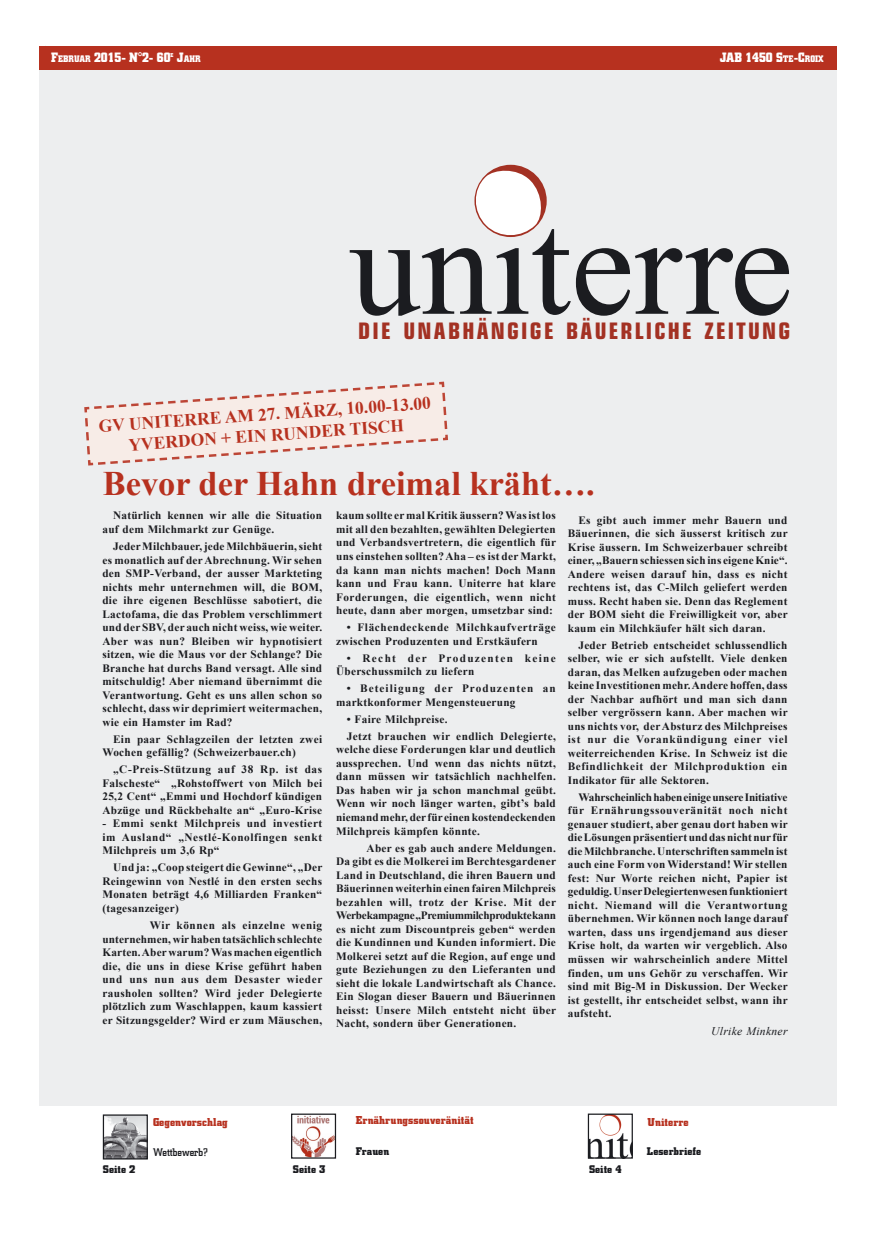
<style>
.page{position:relative;width:886px;height:1241px;background:#fff}
.page>*{position:absolute;margin:0;border:0;box-sizing:border-box;transform-origin:0 0}
.t1{font:700 34.38px "Times New Roman";color:#b7311f}
.t2{font:700 condensed 22.75px "Square 721 BT";letter-spacing:.1em;color:#a33123}
.t3{font:700 17.5px/21px "Times New Roman";color:#b7311f;text-align:center}
.t4{font:700 13.75px "Square Slabserif 711 BT";color:#fff;scale:.9 1}
.t5{font:700 11.62px "Square Slabserif 711 BT";color:#b7311f}
.t6{font:italic 11.62px "Times New Roman";letter-spacing:.025em;color:#1b1c20}
.t7{font:700 11.25px/13.5px "Times New Roman";letter-spacing:.025em;color:#1b1c20;text-align:justify}
.t8{font:700 11.25px/13.5px "Times New Roman";letter-spacing:.05em;color:#1b1c20}
.t9{font:700 11.25px "Square Slabserif 711 BT";color:#1b1c20}
.t10{font:500 11.25px "Square Slabserif 711 BT";color:#1b1c20}
.t11{font:700 9.62px "Square Slabserif 711 BT";color:#fff;scale:.9 1}
.t12{font:700 5.62px "Square Slabserif 711 BT";color:#fff;scale:.9 1}
.s1{font-size:9.62px}
.s2{font-size:13.75px}
</style>
<div class="page">
<div style="left:39px;top:46px;width:797px;height:1089px;background:#edeeef"></div>
<div style="left:39px;top:1105px;width:798px;height:61px;background:#fff"></div>
<div style="left:39px;top:46px;width:797px;height:24px;background:#b7311f"></div>
<img style="left:293px;top:1115px;width:41px;height:41px">
<div style="left:291px;top:1113px;width:45px;height:45px;border:1px solid #1b1c20"></div>
<img style="left:105px;top:1116px;width:41px;height:41px">
<div style="left:103px;top:1114px;width:45px;height:45px;border:1px solid #1b1c20"></div>
<img style="left:590px;top:1115px;width:41px;height:41px">
<div style="left:588px;top:1113px;width:45px;height:45px;border:1px solid #1b1c20"></div>
<svg style="left:84px;top:381px;width:364px;height:85px"></svg>
<svg style="left:350px;top:167px;width:439px;height:149px"></svg>
<p class="t4" style="left:51px;top:49px;width:134px">F<span class="s1">EBRUAR</span> 2015- N°2- 60</p>
<p class="t12" style="left:171px;top:52px;width:5px">E</p>
<p class="t11" style="left:177px;top:53px;width:28px"><span class="s2">J</span>AHR</p>
<p class="t4" style="left:720px;top:49px;width:117px">JAB 1450 S<span class="s1">TE</span>-C<span class="s1">ROIX</span></p>
<h2 class="t2" style="left:358px;top:317px;width:433px">DIE UNABHÄNGIGE BÄUERLICHE ZEITUNG</h2>
<h3 class="t3" style="left:98px;top:415px;width:334px;rotate:-4deg">GV UNITERRE AM 27. MÄRZ, 10.00-13.00<br>YVERDON + Ein RUNDER TISCH</h3>
<h1 class="t1" style="left:103px;top:459px;width:493px">Bevor der Hahn dreimal kräht….</h1>
<p class="t7" style="left:102px;top:508px;width:221px;text-indent:11px">Natürlich kennen wir alle die Situation auf dem Milchmarkt zur Genüge.</p>
<p class="t7" style="left:102px;top:539px;width:221px;text-indent:11px">Jeder Milchbauer, jede Milchbäuerin, sieht es monatlich auf der Abrechnung. Wir sehen den SMP-Verband, der ausser Markteting nichts mehr unternehmen will, die BOM, die ihre eigenen Beschlüsse sabotiert, die Lactofama, die das Problem verschlimmert und der SBV, der auch nicht weiss, wie weiter.<br>Aber was nun? Bleiben wir hypnotisiert sitzen, wie die Maus vor der Schlange? Die Branche hat durchs Band versagt. Alle sind mitschuldig! Aber niemand übernimmt die Verantwortung. Geht es uns allen schon so schlecht, dass wir deprimiert weitermachen, wie ein Hamster im Rad?</p>
<p class="t7" style="left:102px;top:731px;width:221px;text-indent:11px">Ein paar Schlagzeilen der letzten zwei<br>Wochen gefällig? (Schweizerbauer.ch)</p>
<p class="t7" style="left:102px;top:762px;width:221px;text-indent:11px">„C-Preis-Stützung auf 38 Rp. ist das Falscheste“ „Rohstoffwert von Milch bei 25,2 Cent“ „Emmi und Hochdorf kündigen Abzüge und Rückbehalte an“ „Euro-Krise</p>
<p class="t7" style="left:102px;top:816px;width:221px">- Emmi senkt Milchpreis und investiert im Ausland“ „Nestlé-Konolfingen senkt Milchpreis um 3,6 Rp“</p>
<p class="t7" style="left:102px;top:860px;width:221px;text-indent:11px">Und ja: „Coop steigert die Gewinne“, „Der Reingewinn von Nestlé in den ersten sechs Monaten beträgt 4,6 Milliarden Franken“ (tagesanzeiger)</p>
<p class="t7" style="left:102px;top:918px;width:221px;text-indent:47px">Wir können als einzelne wenig unternehmen, wir haben tatsächlich schlechte Karten. Aber warum? Was machen eigentlich die, die uns in diese Krise geführt haben und uns nun aus dem Desaster wieder rausholen sollten? Wird jeder Delegierte plötzlich zum Waschlappen, kaum kassiert er Sitzungsgelder? Wird er zum Mäuschen,</p>
<p class="t7" style="left:336px;top:508px;width:221px">kaum sollte er mal Kritik äussern? Was ist los mit all den bezahlten, gewählten Delegierten und Verbandsvertretern, die eigentlich für uns einstehen sollten? Aha – es ist der Markt, da kann man nichts machen! Doch Mann kann und Frau kann. Uniterre hat klare Forderungen, die eigentlich, wenn nicht heute, dann aber morgen, umsetzbar sind:</p>
<p class="t8" style="left:336px;top:620px;width:221px;text-indent:11px">• Flächendeckende Milchkaufverträge zwischen Produzenten und Erstkäufern</p>
<p class="t7" style="left:336px;top:650px;width:221px;text-indent:11px">• Recht der Produzenten keine<br>Überschussmilch zu liefern</p>
<p class="t7" style="left:336px;top:681px;width:221px;text-indent:11px">• Beteiligung der Produzenten an marktkonformer Mengensteuerung</p>
<p class="t7" style="left:347px;top:710px;width:211px;line-height:17.1px">• Faire Milchpreise.<br>Jetzt brauchen wir endlich Delegierte,</p>
<p class="t7" style="left:336px;top:742px;width:221px">welche diese Forderungen klar und deutlich aussprechen. Und wenn das nichts nützt, dann müssen wir tatsächlich nachhelfen.<br>Das haben wir ja schon manchmal geübt.<br>Wenn wir noch länger warten, gibt’s bald niemand mehr, der für einen kostendeckenden Milchpreis kämpfen könnte.</p>
<p class="t7" style="left:336px;top:840px;width:221px;text-indent:30px">Aber es gab auch andere Meldungen.<br>Da gibt es die Molkerei im Berchtesgardener Land in Deutschland, die ihren Bauern und Bäuerinnen weiterhin einen fairen Milchpreis bezahlen will, trotz der Krise. Mit der Werbekampagne „Premiummilchprodukte kann es nicht zum Discountpreis geben“ werden die Kundinnen und Kunden informiert. Die Molkerei setzt auf die Region, auf enge und gute Beziehungen zu den Lieferanten und sieht die lokale Landwirtschaft als Chance.<br>Ein Slogan dieser Bauern und Bäuerinnen heisst: Unsere Milch entsteht nicht über Nacht, sondern über Generationen.</p>
<p class="t7" style="left:568px;top:512px;width:221px;text-indent:11px">Es gibt auch immer mehr Bauern und Bäuerinnen, die sich äusserst kritisch zur Krise äussern. Im Schweizerbauer schreibt einer, „Bauern schiessen sich ins eigene Knie“.<br>Andere weisen darauf hin, dass es nicht rechtens ist, das C-Milch geliefert werden muss. Recht haben sie. Denn das Reglement der BOM sieht die Freiwilligkeit vor, aber kaum ein Milchkäufer hält sich daran.</p>
<p class="t7" style="left:568px;top:637px;width:221px;text-indent:11px">Jeder Betrieb entscheidet schlussendlich selber, wie er sich aufstellt. Viele denken daran, das Melken aufzugeben oder machen keine Investitionen mehr. Andere hoffen, dass der Nachbar aufhört und man sich dann selber vergrössern kann. Aber machen wir uns nichts vor, der Absturz des Milchpreises ist nur die Vorankündigung einer viel weiterreichenden Krise. In Schweiz ist die Befindlichkeit der Milchproduktion ein Indikator für alle Sektoren.</p>
<p class="t7" style="left:568px;top:790px;width:221px;text-indent:11px">Wahrscheinlich haben einige unsere Initiative für Ernährungssouveränität noch nicht genauer studiert, aber genau dort haben wir die Lösungen präsentiert und das nicht nur für die Milchbranche. Unterschriften sammeln ist auch eine Form von Widerstand! Wir stellen fest: Nur Worte reichen nicht, Papier ist geduldig. Unser Delegiertenwesen funktioniert nicht. Niemand will die Verantwortung übernehmen. Wir können noch lange darauf warten, dass uns irgendjemand aus dieser Krise holt, da warten wir vergeblich. Also müssen wir wahrscheinlich andere Mittel finden, um uns Gehör zu verschaffen. Wir sind mit Big-M in Diskussion. Der Wecker ist gestellt, ihr entscheidet selbst, wann ihr aufsteht.</p>
<p class="t6" style="left:711px;top:1022px;width:78px">Ulrike Minkner</p>
<p class="t9" style="left:103px;top:1162px;width:34px">Seite 2</p>
<p class="t5" style="left:153px;top:1114px;width:76px">Gegenvorschlag</p>
<p class="t10" style="left:153px;top:1145px;width:57px">Wettbewerb?</p>
<p class="t9" style="left:293px;top:1161px;width:34px">Seite 3</p>
<p class="t5" style="left:356px;top:1113px;width:119px">Ernährungssouveränität</p>
<p class="t9" style="left:356px;top:1144px;width:35px">Frauen</p>
<p class="t9" style="left:589px;top:1161px;width:34px">Seite 4</p>
<p class="t5" style="left:648px;top:1114px;width:43px">Uniterre</p>
<p class="t9" style="left:647px;top:1144px;width:56px">Leserbriefe</p>
</div>
